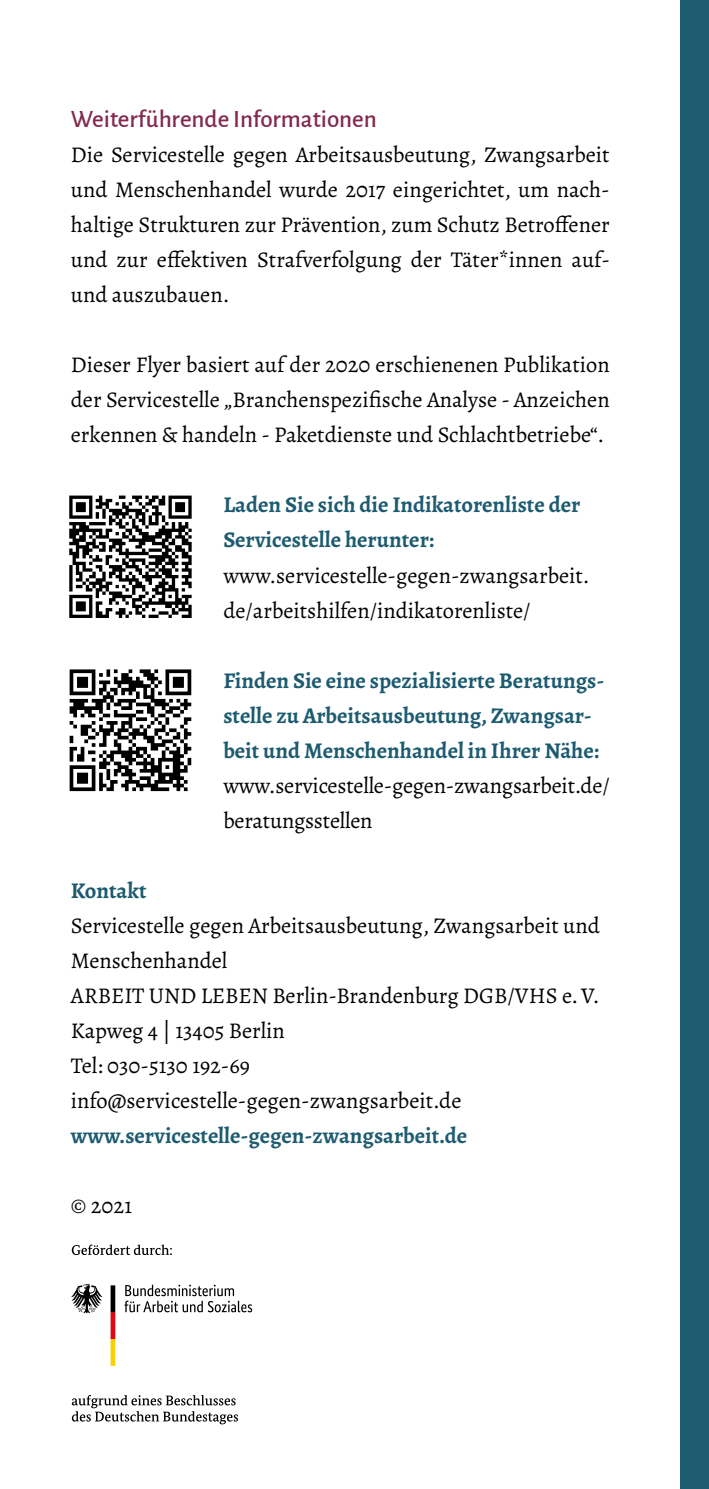
<style>
.page{position:relative;width:709px;height:1489px;background:#fff}
.page>*{position:absolute;margin:0;border:0;box-sizing:border-box;transform-origin:0 0}
.t1{font:500 25px "Alegreya Sans";color:#82294e}
.t2{font:22.5px/35px "Alegreya";color:#000}
.t3{font:700 22.5px/35px "Alegreya";color:#1d5b70}
</style>
<div class="page">
<div style="left:680px;top:0;width:29px;height:1488px;background:#1d5b70"></div>
<svg style="left:69px;top:495px;width:123px;height:123px"></svg>
<svg style="left:69px;top:669px;width:123px;height:123px"></svg>
<svg style="left:70px;top:669px;width:121px;height:122px"></svg>
<svg style="left:72px;top:1244px;width:100px;height:10px"></svg>
<svg style="left:72px;top:1395px;width:166px;height:29px"></svg>
<svg style="left:71px;top:1284px;width:31px;height:29px"></svg>
<svg style="left:111px;top:1285px;width:4px;height:80px"></svg>
<svg style="left:124px;top:1284px;width:128px;height:28px"></svg>
<p class="t1" style="left:71px;top:101px;width:307px">Weiterführende Informationen</p>
<p class="t2" style="left:71px;top:137px;width:541px;text-align:justify">Die Servicestelle gegen Arbeitsausbeutung, Zwangsarbeit und Menschenhandel wurde 2017 eingerichtet, um nach&shy;haltige Strukturen zur Prävention, zum Schutz Betroffener und zur effektiven Strafverfolgung der Täter*innen auf&shy;und auszubauen.</p>
<p class="t2" style="left:71px;top:347px;width:540px;text-align:justify">Dieser Flyer basiert auf der 2020 erschienenen Publikation der Servicestelle „Branchenspezifische Analyse - Anzeichen erkennen &amp; handeln - Paketdienste und Schlachtbetriebe“.</p>
<p class="t3" style="left:223px;top:487px;width:358px">Laden Sie sich die Indikatorenliste der<br>Servicestelle herunter:</p>
<p class="t2" style="left:223px;top:557px;width:368px">www.servicestelle-gegen-zwangsarbeit. de/arbeitshilfen/indikatorenliste/</p>
<p class="t3" style="left:223px;top:662px;width:382px">Finden Sie eine spezialisierte Beratungs&shy;stelle zu Arbeitsausbeutung, Zwangsar&shy;beit und Menschenhandel in Ihrer Nähe:</p>
<p class="t2" style="left:223px;top:767px;width:388px">www.servicestelle-gegen-zwangsarbeit.de/ beratungsstellen</p>
<p class="t3" style="left:71px;top:872px;width:77px">Kontakt</p>
<p class="t2" style="left:71px;top:907px;width:530px">Servicestelle gegen Arbeitsausbeutung, Zwangsarbeit und Menschenhandel<br>ARBEIT UND LEBEN Berlin-Brandenburg DGB/VHS e. V.<br>Kapweg 4 | 13405 Berlin<br>Tel: 030-5130 192-69 info@servicestelle-gegen-zwangsarbeit.de</p>
<p class="t3" style="left:71px;top:1117px;width:398px">www.servicestelle-gegen-zwangsarbeit.de</p>
<p class="t2" style="left:71px;top:1187px;width:63px">© 2021</p>
</div>
